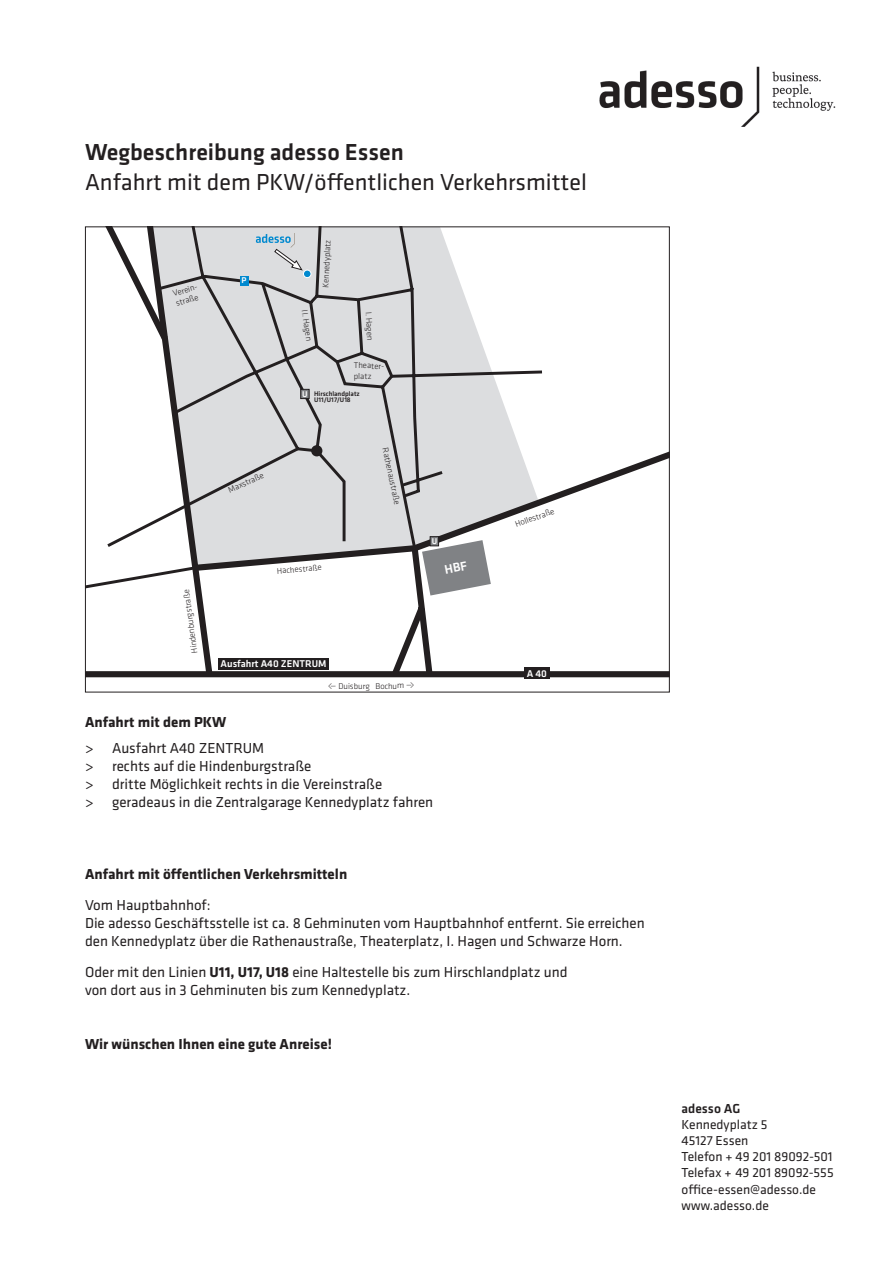
<style>
.page{position:relative;width:893px;height:1263px;background:#fff}
.page>*{position:absolute;margin:0;border:0;box-sizing:border-box;transform-origin:0 0}
.t1{font:24px "Klavika";color:#231f20}
.t2{font:500 24px "Klavika";color:#231f20}
.t3{font:15px/18px "Klavika";color:#231f20}
.t4{font:700 15px "Klavika";color:#231f20}
.t5{font:13.5px/16.2px "Klavika";color:#231f20}
.t6{font:500 13.5px "Klavika";color:#231f20}
.t7{font:500 10.2px "Klavika";color:#fff}
.t8{font:300 8.7px/10.4px "Klavika";letter-spacing:-.005em;color:#231f20}
.t9{font:500 8.7px "Klavika";color:#fff}
.t10{font:500 6.9px/6.4px "Klavika";color:#231f20;text-align:center}
.s1{font-size:8.7px;color:#fff}
.s2{font-weight:700}
</style>
<div class="page">
<div style="left:85px;top:671px;width:584px;height:6px;background:#231f20"></div>
<div style="left:524px;top:668px;width:25px;height:11px;background:#231f20"></div>
<svg style="left:304px;top:452px;width:364px;height:110px"></svg>
<svg style="left:304px;top:228px;width:114px;height:324px;background:#cecfd1"></svg>
<div style="left:303px;top:270px;width:8px;height:8px;background:#0089cf;border-radius:50%"></div>
<div style="left:303px;top:270px;width:8px;height:8px;border:1px solid #fff;border-radius:50%"></div>
<div style="left:430px;top:536px;width:9px;height:10px;background:#808285;border:1px solid #231f20"></div>
<div style="left:300px;top:389px;width:10px;height:10px;background:#808285;border:1px solid #231f20"></div>
<div style="left:311px;top:445px;width:11px;height:11px;background:#231f20;border-radius:50%"></div>
<svg style="left:313px;top:447px;width:34px;height:97px;background:#c7c8ca"></svg>
<svg style="left:87px;top:228px;width:217px;height:450px"></svg>
<div style="left:240px;top:276px;width:8px;height:9px;background:#0089cf"></div>
<div style="left:218px;top:658px;width:110px;height:12px;background:#231f20"></div>
<svg style="left:355px;top:228px;width:190px;height:272px"></svg>
<img style="left:599px;top:66px;width:237px;height:61px">
<svg style="left:387px;top:540px;width:104px;height:138px"></svg>
<h1 class="t2" style="left:85px;top:139px;width:320px">Wegbeschreibung adesso Essen</h1>
<h1 class="t1" style="left:85px;top:169px;width:503px">Anfahrt mit dem PKW/öffentlichen Verkehrsmittel</h1>
<p class="t8" style="left:172px;top:289px;width:28px;rotate:-17deg">Verein&shy;straße</p>
<p class="t9" style="left:242px;top:276px;width:6px">P</p>
<p class="t8" style="left:227px;top:486px;width:40px;rotate:-25deg">M axstraße</p>
<p class="t8" style="left:320px;top:287px;width:49px;rotate:-87deg">Kennedyplatz</p>
<p class="t8" style="left:310px;top:309px;width:32px;rotate:81deg">II.Hagen</p>
<p class="t8" style="left:374px;top:311px;width:30px;rotate:87deg">I.Hagen</p>
<p class="t8" style="left:354px;top:361px;width:32px">Theater&shy;platz</p>
<p class="t10" style="left:302px;top:390px;width:59px"><span class="s1">U</span> Hirschlandplatz<br>U11/U17/U18</p>
<p class="t8" style="left:390px;top:447px;width:59px;rotate:78deg">Rathenaustraße</p>
<p class="t8" style="left:190px;top:654px;width:66px;rotate:-98deg">Hindenburgstraße</p>
<p class="t8" style="left:277px;top:566px;width:46px;rotate:-5deg">Hachestraße</p>
<p class="t7" style="left:220px;top:658px;width:108px">Ausfahrt A40 ZENTRUM</p>
<p class="t8" style="left:338px;top:681px;width:67px">Duisburg Bochum</p>
<p class="t9" style="left:432px;top:536px;width:7px">U</p>
<p class="t4" style="left:85px;top:713px;width:143px">Anfahrt mit dem PKW</p>
<p class="t3" style="left:85px;top:739px;width:350px">&gt; Ausfahrt A40 ZENTRUM<br>&gt; rechts auf die Hindenburgstraße<br>&gt; dritte Möglichkeit rechts in die Vereinstraße<br>&gt; geradeaus in die Zentralgarage Kennedyplatz fahren</p>
<p class="t8" style="left:514px;top:520px;width:42px;rotate:-20deg">Hollestraße</p>
<p class="t7" style="left:527px;top:668px;width:22px">A 40</p>
<p class="t4" style="left:85px;top:866px;width:264px">Anfahrt mit öffentlichen Verkehrsmitteln</p>
<p class="t3" style="left:85px;top:896px;width:561px">Vom Hauptbahnhof:<br>Die adesso Geschäftsstelle ist ca. 8 Gehminuten vom Hauptbahnhof entfernt. Sie erreichen den Kennedyplatz über die Rathenaustraße, Theaterplatz, I. Hagen und Schwarze Horn.</p>
<p class="t3" style="left:85px;top:963px;width:484px">Oder mit den Linien <span class="s2">U11, U17, U18</span> eine Haltestelle bis zum Hirschlandplatz und von dort aus in 3 Gehminuten bis zum Kennedyplatz.</p>
<p class="t4" style="left:85px;top:1035px;width:248px">Wir wünschen Ihnen eine gute Anreise!</p>
<p class="t6" style="left:682px;top:1101px;width:60px">adesso AG</p>
<p class="t5" style="left:682px;top:1116px;width:154px">Kennedyplatz 5<br>45127 Essen<br>Telefon + 49 201 89092-501<br>Telefax + 49 201 89092-555 office-essen@adesso.de www.adesso.de</p>
</div>
